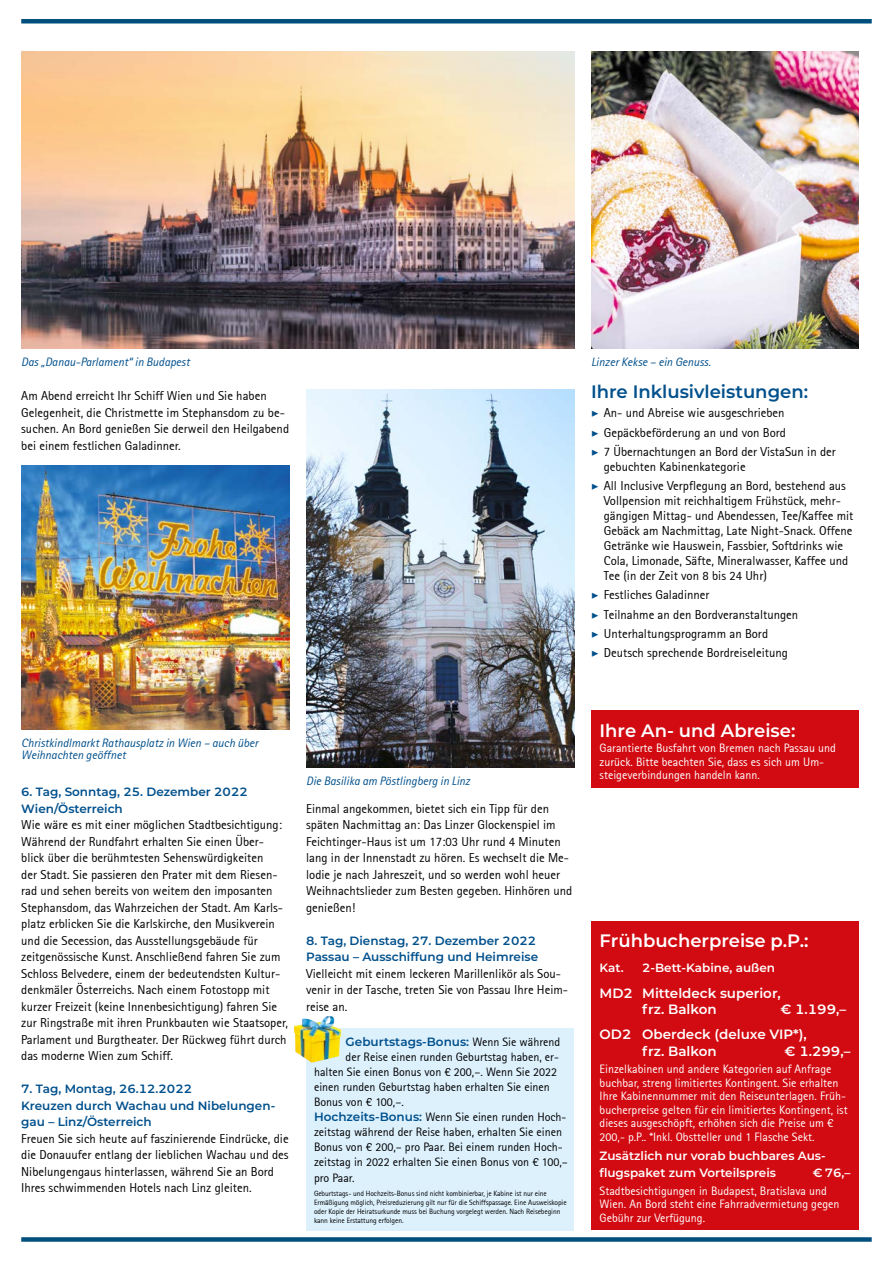
<style>
.page{position:relative;width:893px;height:1263px;background:#fff}
.page>*{position:absolute;margin:0;border:0;box-sizing:border-box;transform-origin:0 0}
.t1{font:600 18px "Montserrat";color:#fff}
.t2{font:600 18px "Montserrat";color:#00508c}
.t3{font:600 13.5px/16.5px "Montserrat";color:#fff}
.t4{font:12.75px/16.5px "Rotis Sans Serif";color:#000}
.t5{font:12px/13.5px "Rotis Sans Serif";color:#fff}
.t6{font:12px/15px "Rotis Sans Serif";color:#000}
.t7{font:600 12px/16.5px "Montserrat";color:#00508c}
.t8{font:italic 12px/12px "Rotis Sans Serif";color:#00508c}
.t9{font:600 12px/16.5px "Montserrat";color:#fff}
.t10{font:7.5px/9px "Rotis Sans Serif";letter-spacing:-.01em;color:#000}
.s1{font-family:"Minion Pro";font-weight:700;font-style:italic;color:#00508c}
.s2{font-family:"Rotis Sans Serif";font-weight:400;color:#000}
.s3{font-family:"Montserrat";font-weight:600;color:#00508c}
</style>
<div class="page">
<div style="left:21px;top:19px;width:851px;height:5px;background:#004f7c"></div>
<div style="left:21px;top:1237px;width:851px;height:5px;background:#004f7c"></div>
<img style="left:21px;top:51px;width:553px;height:298px">
<img style="left:591px;top:51px;width:268px;height:298px">
<div style="left:591px;top:711px;width:268px;height:77px;background:#d20a11"></div>
<div style="left:591px;top:921px;width:268px;height:309px;background:#d20a11"></div>
<img style="left:21px;top:465px;width:268px;height:264px">
<img style="left:306px;top:390px;width:268px;height:378px">
<div style="left:306px;top:1028px;width:268px;height:202px;background:#ddf1fd"></div>
<img style="left:294px;top:1016px;width:47px;height:47px">
<p class="t8" style="left:21px;top:356px;width:170px">Das „Danau-Parlament“ in Budapest</p>
<p class="t8" style="left:591px;top:356px;width:121px">Linzer Kekse – ein Genuss.</p>
<h1 class="t2" style="left:591px;top:379px;width:219px">Ihre Inklusivleistungen:</h1>
<p class="t4" style="left:591px;top:403px;width:246px;line-height:19.2px"><span class="s1">▶</span> An- und Abreise wie ausgeschrieben<br><span class="s1">▶</span> Gepäckbeförderung an und von Bord<br><span class="s1">▶</span> 7 Übernachtungen an Bord der VistaSun in der</p>
<p class="t4" style="left:591px;top:457px;width:256px;line-height:19.2px;text-indent:13px">gebuchten Kabinenkategorie<br><span class="s1">▶</span> All Inclusive Verpflegung an Bord, bestehend aus</p>
<p class="t4" style="left:604px;top:493px;width:251px;line-height:15px">Vollpension mit reichhaltigem Frühstück, mehr&shy;gängigen Mittag- und Abendessen, Tee/Kaffee mit Gebäck am Nachmittag, Late Night-Snack. Offene Getränke wie Hauswein, Fassbier, Softdrinks wie Cola, Limonade, Säfte, Mineralwasser, Kaffee und Tee (in der Zeit von 8 bis 24 Uhr)</p>
<p class="t4" style="left:591px;top:585px;width:209px;line-height:19.2px"><span class="s1">▶</span> Festliches Galadinner<br><span class="s1">▶</span> Teilnahme an den Bordveranstaltungen <span class="s1">▶</span> Unterhaltungsprogramm an Bord<br><span class="s1">▶</span> Deutsch sprechende Bordreiseleitung</p>
<p class="t4" style="left:21px;top:387px;width:269px">Am Abend erreicht Ihr Schiff Wien und Sie haben Gelegenheit, die Christmette im Stephansdom zu be&shy;suchen. An Bord genießen Sie derweil den Heilgabend bei einem festlichen Galadinner.</p>
<p class="t8" style="left:21px;top:737px;width:239px">Christkindlmarkt Rathausplatz in Wien – auch über<br>Weihnachten geöffnet</p>
<p class="t7" style="left:21px;top:783px;width:228px">6. Tag, Sonntag, 25. Dezember 2022<br>Wien/Österreich</p>
<p class="t4" style="left:21px;top:816px;width:268px">Wie wäre es mit einer möglichen Stadtbesichtigung:<br>Während der Rundfahrt erhalten Sie einen Über&shy;blick über die berühmtesten Sehenswürdigkeiten<br>der Stadt. Sie passieren den Prater mit dem Riesen&shy;rad und sehen bereits von weitem den imposanten Stephansdom, das Wahrzeichen der Stadt. Am Karls&shy;platz erblicken Sie die Karlskirche, den Musikverein und die Secession, das Ausstellungsgebäude für zeitgenössische Kunst. Anschließend fahren Sie zum Schloss Belvedere, einem der bedeutendsten Kultur&shy;denkmäler Österreichs. Nach einem Fotostopp mit kurzer Freizeit (keine Innenbesichtigung) fahren Sie zur Ringstraße mit ihren Prunkbauten wie Staatsoper, Parlament und Burgtheater. Der Rückweg führt durch das moderne Wien zum Schiff.</p>
<p class="t7" style="left:21px;top:1080px;width:256px">7. Tag, Montag, 26.12.2022<br>Kreuzen durch Wachau und Nibelungen&shy;gau – Linz/Österreich</p>
<p class="t4" style="left:21px;top:1130px;width:269px">Freuen Sie sich heute auf faszinierende Eindrücke, die die Donauufer entlang der lieblichen Wachau und des Nibelungengaus hinterlassen, während Sie an Bord Ihres schwimmenden Hotels nach Linz gleiten.</p>
<p class="t8" style="left:306px;top:774px;width:165px">Die Basilika am Pöstlingberg in Linz</p>
<p class="t4" style="left:306px;top:800px;width:268px">Einmal angekommen, bietet sich ein Tipp für den späten Nachmittag an: Das Linzer Glockenspiel im Feichtinger-Haus ist um 17:03 Uhr rund 4 Minuten lang in der Innenstadt zu hören. Es wechselt die Me&shy;lodie je nach Jahreszeit, und so werden wohl heuer Weihnachtslieder zum Besten gegeben. Hinhören und genießen!</p>
<p class="t7" style="left:306px;top:931px;width:233px">8. Tag, Dienstag, 27. Dezember 2022<br>Passau – Ausschiffung und Heimreise</p>
<p class="t4" style="left:306px;top:965px;width:263px">Vielleicht mit einem leckeren Marillenlikör als Sou&shy;venir in der Tasche, treten Sie von Passau Ihre Heim&shy;reise an.</p>
<p class="t7" style="left:346px;top:1033px;width:216px">Geburtstags-Bonus: <span class="s2">Wenn Sie während</span></p>
<p class="t6" style="left:314px;top:1049px;width:255px;text-indent:32px">der Reise einen runden Geburtstag haben, er&shy;halten Sie einen Bonus von € 200,–. Wenn Sie 2022 einen runden Geburtstag haben erhalten Sie einen Bonus von € 100,–.<br><span class="s3">Hochzeits-Bonus:</span> Wenn Sie einen runden Hoch&shy;zeitstag während der Reise haben, erhalten Sie einen Bonus von € 200,– pro Paar. Bei einem runden Hoch&shy;zeitstag in 2022 erhalten Sie einen Bonus von € 100,–</p>
<p class="t6" style="left:314px;top:1171px;width:42px">pro Paar.</p>
<p class="t10" style="left:314px;top:1188px;width:254px">Geburtstags- und Hochzeits-Bonus sind nicht kombinierbar, je Kabine ist nur eine Ermäßigung möglich, Preisreduzierung gilt nur für die Schiffspassage. Eine Ausweiskopie oder Kopie der Heiratsurkunde muss bei Buchung vorgelegt werden. Nach Reisebeginn kann keine Erstattung erfolgen.</p>
<h1 class="t1" style="left:600px;top:717px;width:197px">Ihre An- und Abreise:</h1>
<p class="t5" style="left:600px;top:741px;width:238px">Garantierte Busfahrt von Bremen nach Passau und zurück. Bitte beachten Sie, dass es sich um Um&shy;steigeverbindungen handeln kann.</p>
<h1 class="t1" style="left:600px;top:928px;width:210px">Frühbucherpreise p.P.:</h1>
<p class="t9" style="left:600px;top:959px;width:26px">Kat.</p>
<p class="t9" style="left:642px;top:959px;width:135px">2-Bett-Kabine, außen</p>
<p class="t3" style="left:642px;top:984px;width:140px;text-indent:-43px">MD2 Mitteldeck superior, frz. Balkon</p>
<p class="t3" style="left:600px;top:996px;width:248px;line-height:25px;text-indent:181px">€ 1.199,–<br>OD2 Oberdeck (deluxe VIP*),</p>
<p class="t3" style="left:642px;top:1042px;width:76px">frz. Balkon</p>
<p class="t3" style="left:785px;top:1042px;width:67px">€ 1.299,–</p>
<p class="t5" style="left:600px;top:1062px;width:250px">Einzelkabinen und andere Kategorien auf Anfrage buchbar, streng limitiertes Kontingent. Sie erhalten Ihre Kabinennummer mit den Reiseunterlagen. Früh&shy;bucherpreise gelten für ein limitiertes Kontingent, ist dieses ausgeschöpft, erhöhen sich die Preise um € 200,- p.P.. *Inkl. Obstteller und 1 Flasche Sekt.</p>
<p class="t9" style="left:600px;top:1147px;width:228px">Zusätzlich nur vorab buchbares Aus&shy;flugspaket zum Vorteilspreis</p>
<p class="t9" style="left:813px;top:1164px;width:39px">€ 76,–</p>
<p class="t5" style="left:600px;top:1183px;width:241px">Stadtbesichtigungen in Budapest, Bratislava und<br>Wien. An Bord steht eine Fahrradvermietung gegen<br>Gebühr zur Verfügung.</p>
</div>
